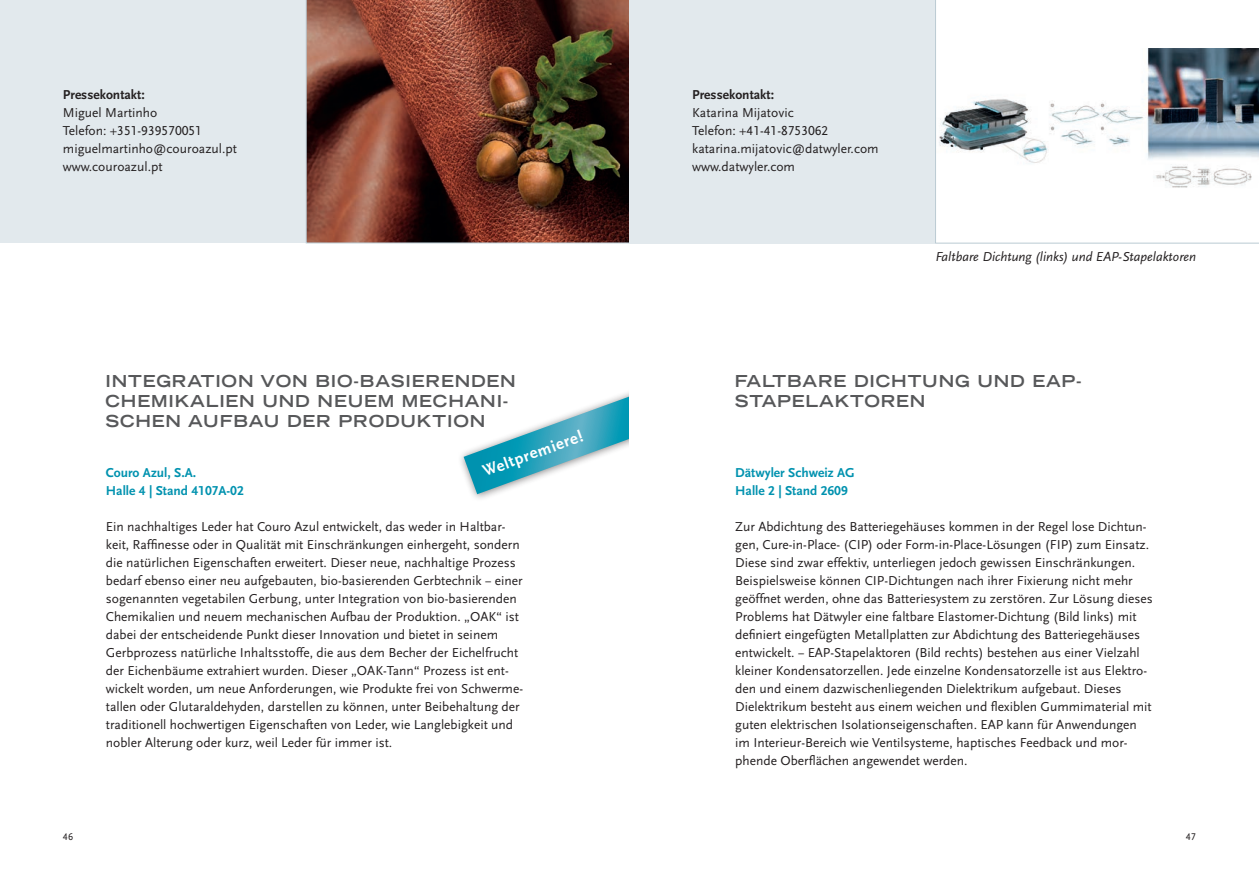
<style>
.page{position:relative;width:1259px;height:893px;background:#fff}
.page>*{position:absolute;margin:0;border:0;box-sizing:border-box;transform-origin:0 0}
.t1{font:700 expanded 16.5px/19.8px "Trade Gothic LH";letter-spacing:.05em;color:#57585a}
.t2{font:700 16.5px "Scala Sans";color:#fff}
.t3{font:13.5px/18px "Scala Sans LF";color:#231f20}
.t4{font:700 13.5px/18px "Scala Sans LF";color:#0092af}
.t5{font:italic 13.5px "Scala Sans LF";color:#231f20}
.t6{font:700 13.5px "Scala Sans LF";color:#231f20}
.t7{font:10.2px "Scala Sans LF";color:#231f20}
</style>
<div class="page">
<div style="left:0;top:0;width:306px;height:243px;background:#e2e9ed"></div>
<img style="left:306px;top:0;width:323px;height:243px">
<svg style="left:463px;top:392px;width:166px;height:102px"></svg>
<div style="left:629px;top:0;width:306px;height:243px;background:#e2e9ed"></div>
<svg style="left:935px;top:0;width:324px;height:243px"></svg>
<p class="t6" style="left:63px;top:87px;width:83px">Pressekontakt:</p>
<p class="t3" style="left:63px;top:104px;width:175px">Miguel Martinho<br>Telefon: +351-939570051 miguelmartinho@couroazul.pt www.couroazul.pt</p>
<p class="t1" style="left:105px;top:371px;width:412px">INTEGRATION VON BIO-BASIERENDEN<br>CHEMIKALIEN UND NEUEM MECHANI-<br>SCHEN AUFBAU DER PRODUKTION</p>
<p class="t2" style="left:480px;top:463px;width:107px;rotate:-20deg">Weltpremiere!</p>
<p class="t4" style="left:106px;top:464px;width:139px">Couro Azul, S.A.<br>Halle 4 | Stand 4107A-02</p>
<p class="t3" style="left:106px;top:518px;width:419px">Ein nachhaltiges Leder hat Couro Azul entwickelt, das weder in Haltbar&shy;keit, Raffinesse oder in Qualität mit Einschränkungen einhergeht, sondern die natürlichen Eigenschaften erweitert. Dieser neue, nachhaltige Prozess bedarf ebenso einer neu aufgebauten, bio-basierenden Gerbtechnik − einer sogenannten vegetabilen Gerbung, unter Integration von bio-basierenden Chemikalien und neuem mechanischen Aufbau der Produktion. „OAK“ ist dabei der entscheidende Punkt dieser Innovation und bietet in seinem Gerbprozess natürliche Inhaltsstoffe, die aus dem Becher der Eichelfrucht der Eichenbäume extrahiert wurden. Dieser „OAK-Tann“ Prozess ist ent&shy;wickelt worden, um neue Anforderungen, wie Produkte frei von Schwerme&shy;tallen oder Glutaraldehyden, darstellen zu können, unter Beibehaltung der traditionell hochwertigen Eigenschaften von Leder, wie Langlebigkeit und nobler Alterung oder kurz, weil Leder für immer ist.</p>
<p class="t6" style="left:692px;top:87px;width:83px">Pressekontakt:</p>
<p class="t3" style="left:692px;top:104px;width:188px">Katarina Mijatovic<br>Telefon: +41-41-8753062 katarina.mijatovic@datwyler.com www.datwyler.com</p>
<p class="t5" style="left:935px;top:249px;width:262px">Faltbare Dichtung (links) und EAP-Stapelaktoren</p>
<p class="t1" style="left:735px;top:371px;width:348px">FALTBARE DICHTUNG UND EAP-<br>STAPELAKTOREN</p>
<p class="t4" style="left:735px;top:464px;width:121px">Dätwyler Schweiz AG<br>Halle 2 | Stand 2609</p>
<p class="t3" style="left:735px;top:518px;width:419px">Zur Abdichtung des Batteriegehäuses kommen in der Regel lose Dichtun&shy;gen, Cure-in-Place- (CIP) oder Form-in-Place-Lösungen (FIP) zum Einsatz.<br>Diese sind zwar effektiv, unterliegen jedoch gewissen Einschränkungen.<br>Beispielsweise können CIP-Dichtungen nach ihrer Fixierung nicht mehr geöffnet werden, ohne das Batteriesystem zu zerstören. Zur Lösung dieses Problems hat Dätwyler eine faltbare Elastomer-Dichtung (Bild links) mit definiert eingefügten Metallplatten zur Abdichtung des Batteriegehäuses entwickelt. − EAP-Stapelaktoren (Bild rechts) bestehen aus einer Vielzahl kleiner Kondensatorzellen. Jede einzelne Kondensatorzelle ist aus Elektro&shy;den und einem dazwischenliegenden Dielektrikum aufgebaut. Dieses Dielektrikum besteht aus einem weichen und flexiblen Gummimaterial mit guten elektrischen Isolationseigenschaften. EAP kann für Anwendungen im Interieur-Bereich wie Ventilsysteme, haptisches Feedback und mor&shy;phende Oberflächen angewendet werden.</p>
<p class="t7" style="left:63px;top:831px;width:12px">46</p>
<p class="t7" style="left:1186px;top:831px;width:12px">47</p>
</div>
